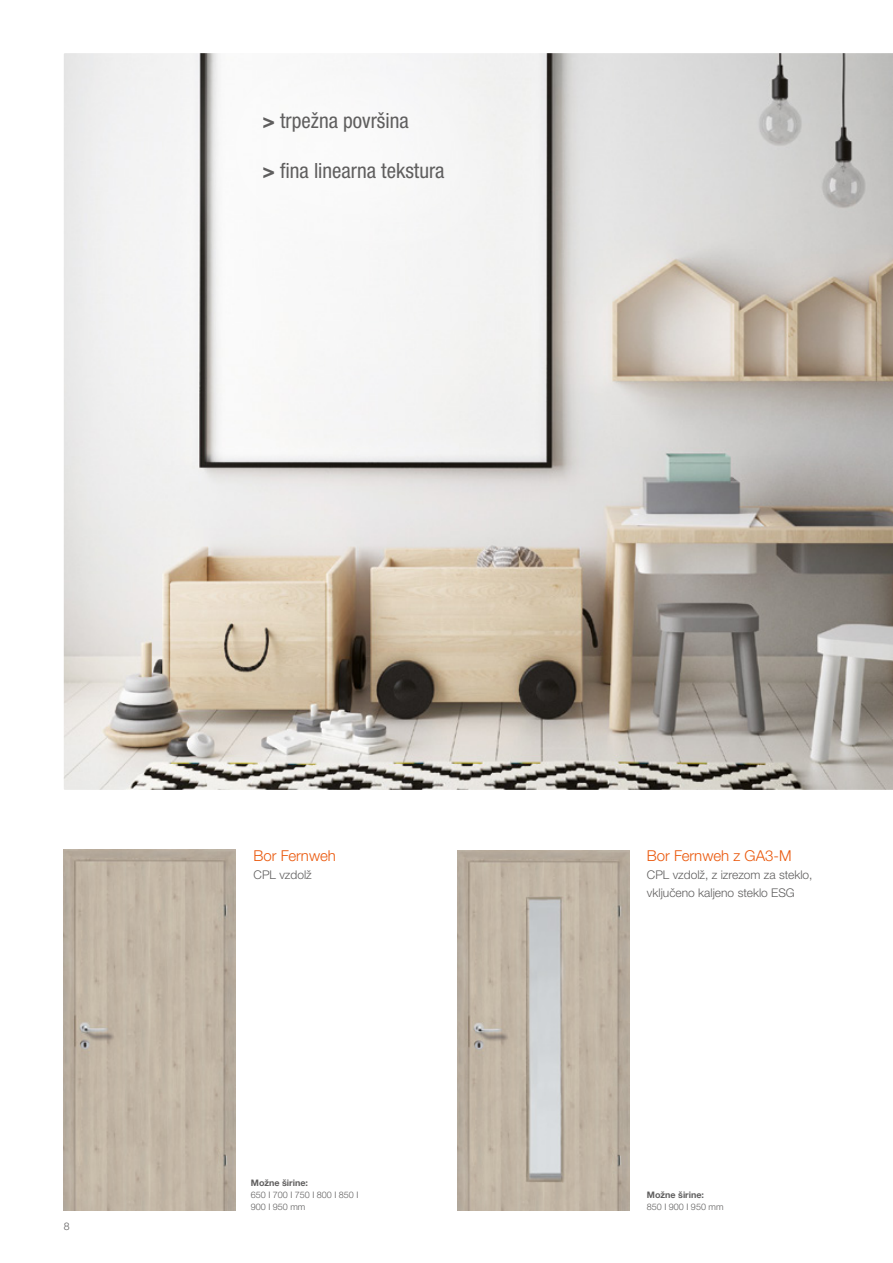
<style>
.page{position:relative;width:893px;height:1263px;background:#fff}
.page>*{position:absolute;margin:0;border:0;box-sizing:border-box;transform-origin:0 0}
.t1{font:condensed 21px "Helvetica Neue LTW1 G";color:#5f5e5e}
.t2{font:300 15px "Helvetica Neue LTW1 G";color:#ea580c}
.t3{font:300 12px/18px "Helvetica Neue LTW1 G";color:#5f5e5e}
.t4{font:300 10.5px "Helvetica Neue LTW1 G";color:#5f5e5e}
.t5{font:300 9px/12px "Helvetica Neue LTW1 G";color:#5f5e5e}
.t6{font:700 9px "Helvetica Neue LTW1 G";color:#5f5e5e}
.s1{font-weight:700}
</style>
<div class="page">
<img style="left:64px;top:53px;width:829px;height:737px">
<img style="left:64px;top:850px;width:171px;height:360px">
<img style="left:458px;top:850px;width:171px;height:361px">
<div style="left:146px;top:0;width:411px;height:298px;background:#f7f7f7"></div>
<h1 class="t1" style="left:263px;top:108px;width:148px"><span class="s1">&gt;</span> trpežna površina</h1>
<h1 class="t1" style="left:263px;top:158px;width:184px"><span class="s1">&gt;</span> fina linearna tekstura</h1>
<p class="t4" style="left:64px;top:1220px;width:7px">8</p>
<p class="t2" style="left:254px;top:847px;width:84px">Bor Fernweh</p>
<p class="t3" style="left:254px;top:866px;width:60px">CPL vzdolž</p>
<p class="t6" style="left:251px;top:1177px;width:59px">Možne širine:</p>
<p class="t5" style="left:251px;top:1189px;width:109px">650 I 700 I 750 I 800 I 850 I<br>900 I 950 mm</p>
<p class="t2" style="left:647px;top:847px;width:146px">Bor Fernweh z GA3-M</p>
<p class="t3" style="left:647px;top:866px;width:167px">CPL vzdolž, z izrezom za steklo, vključeno kaljeno steklo ESG</p>
<p class="t6" style="left:647px;top:1189px;width:59px">Možne širine:</p>
<p class="t5" style="left:647px;top:1200px;width:78px">850 I 900 I 950 mm</p>
</div>
